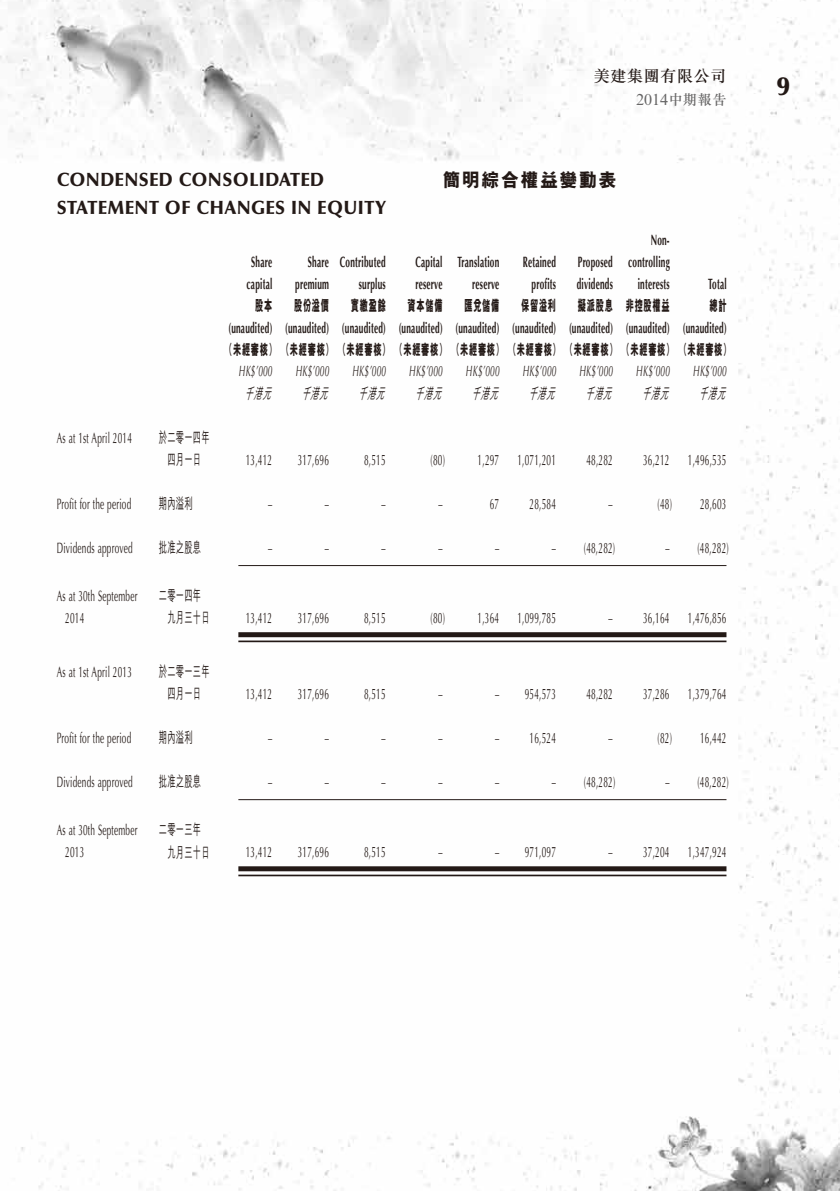
<style>
.page{position:relative;width:840px;height:1191px;background:#fff}
.page>*{position:absolute;margin:0;border:0;box-sizing:border-box;transform-origin:0 0}
.t1{font:900 26px "Optima LT Std";color:#231916}
.t2{font:900 19px/28px "Optima LT Std";letter-spacing:.025em;color:#231916;scale:.95 1}
.t3{font:800 19px "M Hei HK";letter-spacing:.08em;color:#231916;scale:.95 1}
.t4{font:500 16px "M Sung HK";letter-spacing:.04em;color:#231916}
.t5{font:16px "Times New Roman MT Std";color:#666565}
.t6{font:15px "Optima LT Std";letter-spacing:.03em;color:#231916;scale:.55 1}
.t7{font:700 15px "Optima LT Std";letter-spacing:.03em;color:#231916;scale:.55 1}
.t8{font:800 15px "M Hei HK";letter-spacing:.08em;color:#231916;scale:.55 1}
.t9{font:italic 15px "Optima LT Std";letter-spacing:.03em;color:#231916;scale:.55 1}
.t10{font:500 15px/22px "M Hei HK";letter-spacing:.03em;color:#231916;text-align:center;scale:.55 1}
.t11{font:italic 500 15px "M Hei HK";color:#231916;scale:.55 1}
.s1{font-family:"M Sung HK";font-weight:500;font-size:14px}
.s2{font-family:"M Hei HKS"}
</style>
<div class="page">
<img style="left:0;top:0;width:839px;height:1191px">
<hr style="left:238px;top:565px;width:488px;height:1px;background:#231916">
<div style="left:238px;top:632px;width:488px;height:5px;background:#231916"></div>
<hr style="left:238px;top:640px;width:488px;height:2px;background:#231916">
<hr style="left:238px;top:799px;width:488px;height:1px;background:#231916">
<div style="left:238px;top:866px;width:488px;height:5px;background:#231916"></div>
<hr style="left:238px;top:874px;width:488px;height:2px;background:#231916">
<p class="t2" style="left:57px;top:166px;width:348px">CONDENSED CONSOLIDATED<br>STATEMENT OF CHANGES IN EQUITY</p>
<p class="t4" style="left:593px;top:65px;width:134px">美建集團有限公司</p>
<p class="t5" style="left:635px;top:91px;width:92px">2014<span class="s1">中期報告</span></p>
<p class="t3" style="left:442px;top:167px;width:184px">簡明綜合權<span class="s2">益</span>變動表</p>
<p class="t7" style="left:650px;top:231px;width:36px">Non-</p>
<p class="t6" style="left:57px;top:429px;width:138px">As at 1st April 2014</p>
<p class="t10" style="left:159px;top:426px;width:94px">於二零一四年四月一日</p>
<p class="t7" style="left:251px;top:253px;width:40px">Share</p>
<p class="t7" style="left:308px;top:253px;width:143px">Share Contributed</p>
<p class="t7" style="left:415px;top:253px;width:154px">Capital Translation</p>
<p class="t7" style="left:522px;top:253px;width:62px">Retained</p>
<p class="t7" style="left:577px;top:253px;width:169px">Proposed controlling</p>
<p class="t7" style="left:246px;top:275px;width:48px">capital</p>
<p class="t7" style="left:295px;top:275px;width:63px">premium</p>
<p class="t7" style="left:358px;top:275px;width:51px">surplus</p>
<p class="t7" style="left:415px;top:275px;width:51px">reserve</p>
<p class="t7" style="left:472px;top:275px;width:51px">reserve</p>
<p class="t7" style="left:531px;top:275px;width:46px">profits</p>
<p class="t7" style="left:576px;top:275px;width:67px">dividends</p>
<p class="t7" style="left:637px;top:275px;width:60px">interests</p>
<p class="t7" style="left:707px;top:275px;width:35px">Total</p>
<p class="t8" style="left:255px;top:296px;width:33px">股本</p>
<p class="t8" style="left:294px;top:296px;width:65px">股份溢價</p>
<p class="t8" style="left:350px;top:296px;width:65px">實繳盈餘</p>
<p class="t8" style="left:407px;top:296px;width:65px">資本儲備</p>
<p class="t8" style="left:464px;top:296px;width:65px">匯兌儲備</p>
<p class="t8" style="left:521px;top:296px;width:65px">保留溢利</p>
<p class="t8" style="left:577px;top:296px;width:168px">擬派股息 非控股權<span class="s2">益</span></p>
<p class="t8" style="left:709px;top:296px;width:33px">總計</p>
<p class="t7" style="left:228px;top:319px;width:907px">(unaudited) (unaudited) (unaudited) (unaudited) (unaudited) (unaudited) (unaudited) (unaudited) (unaudited)</p>
<p class="t8" style="left:224px;top:340px;width:921px">（未經審核） （未經審核） （未經審核） （未經審核） （未經審核） （未經審核） （未經審核） （未經審核） （未經審核）</p>
<p class="t9" style="left:239px;top:362px;width:63px">HK$’000</p>
<p class="t9" style="left:295px;top:362px;width:63px">HK$’000</p>
<p class="t9" style="left:352px;top:362px;width:63px">HK$’000</p>
<p class="t9" style="left:409px;top:362px;width:63px">HK$’000</p>
<p class="t9" style="left:465px;top:362px;width:63px">HK$’000</p>
<p class="t9" style="left:522px;top:362px;width:63px">HK$’000</p>
<p class="t9" style="left:579px;top:362px;width:63px">HK$’000</p>
<p class="t9" style="left:636px;top:362px;width:63px">HK$’000</p>
<p class="t9" style="left:692px;top:362px;width:63px">HK$’000</p>
<p class="t11" style="left:244px;top:383px;width:58px">千港元</p>
<p class="t11" style="left:301px;top:383px;width:58px">千港元</p>
<p class="t11" style="left:358px;top:383px;width:58px">千港元</p>
<p class="t11" style="left:414px;top:383px;width:58px">千港元</p>
<p class="t11" style="left:471px;top:383px;width:58px">千港元</p>
<p class="t11" style="left:528px;top:383px;width:58px">千港元</p>
<p class="t11" style="left:584px;top:383px;width:58px">千港元</p>
<p class="t11" style="left:641px;top:383px;width:58px">千港元</p>
<p class="t11" style="left:698px;top:383px;width:58px">千港元</p>
<p class="t6" style="left:246px;top:451px;width:49px">13,412</p>
<p class="t6" style="left:297px;top:451px;width:58px">317,696</p>
<p class="t6" style="left:364px;top:451px;width:41px">8,515</p>
<p class="t6" style="left:430px;top:451px;width:229px">(80) 1,297 1,071,201</p>
<p class="t6" style="left:586px;top:451px;width:49px">48,282</p>
<p class="t6" style="left:642px;top:451px;width:153px">36,212 1,496,535</p>
<p class="t6" style="left:57px;top:495px;width:137px">Profit for the period</p>
<p class="t10" style="left:159px;top:492px;width:63px">期內溢利</p>
<p class="t6" style="left:268px;top:495px;width:9px">–</p>
<p class="t6" style="left:324px;top:495px;width:9px">–</p>
<p class="t6" style="left:381px;top:495px;width:9px">–</p>
<p class="t6" style="left:438px;top:495px;width:9px">–</p>
<p class="t6" style="left:489px;top:495px;width:19px">67</p>
<p class="t6" style="left:529px;top:495px;width:49px">28,584</p>
<p class="t6" style="left:608px;top:495px;width:9px">–</p>
<p class="t6" style="left:657px;top:495px;width:127px">(48) 28,603</p>
<p class="t6" style="left:57px;top:539px;width:139px">Dividends approved</p>
<p class="t10" style="left:159px;top:536px;width:78px">批准之股息</p>
<p class="t6" style="left:268px;top:539px;width:9px">–</p>
<p class="t6" style="left:324px;top:539px;width:9px">–</p>
<p class="t6" style="left:381px;top:539px;width:9px">–</p>
<p class="t6" style="left:438px;top:539px;width:9px">–</p>
<p class="t6" style="left:495px;top:539px;width:9px">–</p>
<p class="t6" style="left:551px;top:539px;width:117px">– (48,282)</p>
<p class="t6" style="left:665px;top:539px;width:117px">– (48,282)</p>
<p class="t6" style="left:57px;top:587px;width:148px">As at 30th September</p>
<p class="t10" style="left:159px;top:584px;width:78px">二零一四年</p>
<p class="t6" style="left:65px;top:609px;width:36px">2014</p>
<p class="t10" style="left:167px;top:606px;width:78px">九月三十日</p>
<p class="t6" style="left:246px;top:609px;width:49px">13,412</p>
<p class="t6" style="left:297px;top:609px;width:58px">317,696</p>
<p class="t6" style="left:364px;top:609px;width:41px">8,515</p>
<p class="t6" style="left:430px;top:609px;width:229px">(80) 1,364 1,099,785</p>
<p class="t6" style="left:608px;top:609px;width:216px">– 36,164 1,476,856</p>
<p class="t6" style="left:57px;top:663px;width:138px">As at 1st April 2013</p>
<p class="t10" style="left:159px;top:660px;width:94px">於二零一三年四月一日</p>
<p class="t6" style="left:246px;top:685px;width:49px">13,412</p>
<p class="t6" style="left:297px;top:685px;width:58px">317,696</p>
<p class="t6" style="left:364px;top:685px;width:41px">8,515</p>
<p class="t6" style="left:438px;top:685px;width:9px">–</p>
<p class="t6" style="left:495px;top:685px;width:112px">– 954,573</p>
<p class="t6" style="left:586px;top:685px;width:49px">48,282</p>
<p class="t6" style="left:642px;top:685px;width:153px">37,286 1,379,764</p>
<p class="t6" style="left:57px;top:729px;width:137px">Profit for the period</p>
<p class="t10" style="left:159px;top:726px;width:63px">期內溢利</p>
<p class="t6" style="left:268px;top:729px;width:9px">–</p>
<p class="t6" style="left:324px;top:729px;width:9px">–</p>
<p class="t6" style="left:381px;top:729px;width:9px">–</p>
<p class="t6" style="left:438px;top:729px;width:9px">–</p>
<p class="t6" style="left:495px;top:729px;width:112px">– 16,524</p>
<p class="t6" style="left:608px;top:729px;width:9px">–</p>
<p class="t6" style="left:657px;top:729px;width:127px">(82) 16,442</p>
<p class="t6" style="left:57px;top:773px;width:139px">Dividends approved</p>
<p class="t10" style="left:159px;top:770px;width:78px">批准之股息</p>
<p class="t6" style="left:268px;top:773px;width:9px">–</p>
<p class="t6" style="left:324px;top:773px;width:9px">–</p>
<p class="t6" style="left:381px;top:773px;width:9px">–</p>
<p class="t6" style="left:438px;top:773px;width:9px">–</p>
<p class="t6" style="left:495px;top:773px;width:9px">–</p>
<p class="t6" style="left:551px;top:773px;width:117px">– (48,282)</p>
<p class="t6" style="left:665px;top:773px;width:117px">– (48,282)</p>
<p class="t6" style="left:57px;top:821px;width:148px">As at 30th September</p>
<p class="t10" style="left:159px;top:818px;width:78px">二零一三年</p>
<p class="t6" style="left:65px;top:843px;width:36px">2013</p>
<p class="t10" style="left:167px;top:840px;width:78px">九月三十日</p>
<p class="t6" style="left:246px;top:843px;width:49px">13,412</p>
<p class="t6" style="left:297px;top:843px;width:58px">317,696</p>
<p class="t6" style="left:364px;top:843px;width:41px">8,515</p>
<p class="t6" style="left:438px;top:843px;width:9px">–</p>
<p class="t6" style="left:495px;top:843px;width:112px">– 971,097</p>
<p class="t6" style="left:608px;top:843px;width:216px">– 37,204 1,347,924</p>
<h1 class="t1" style="left:776px;top:71px;width:14px">9</h1>
</div>
